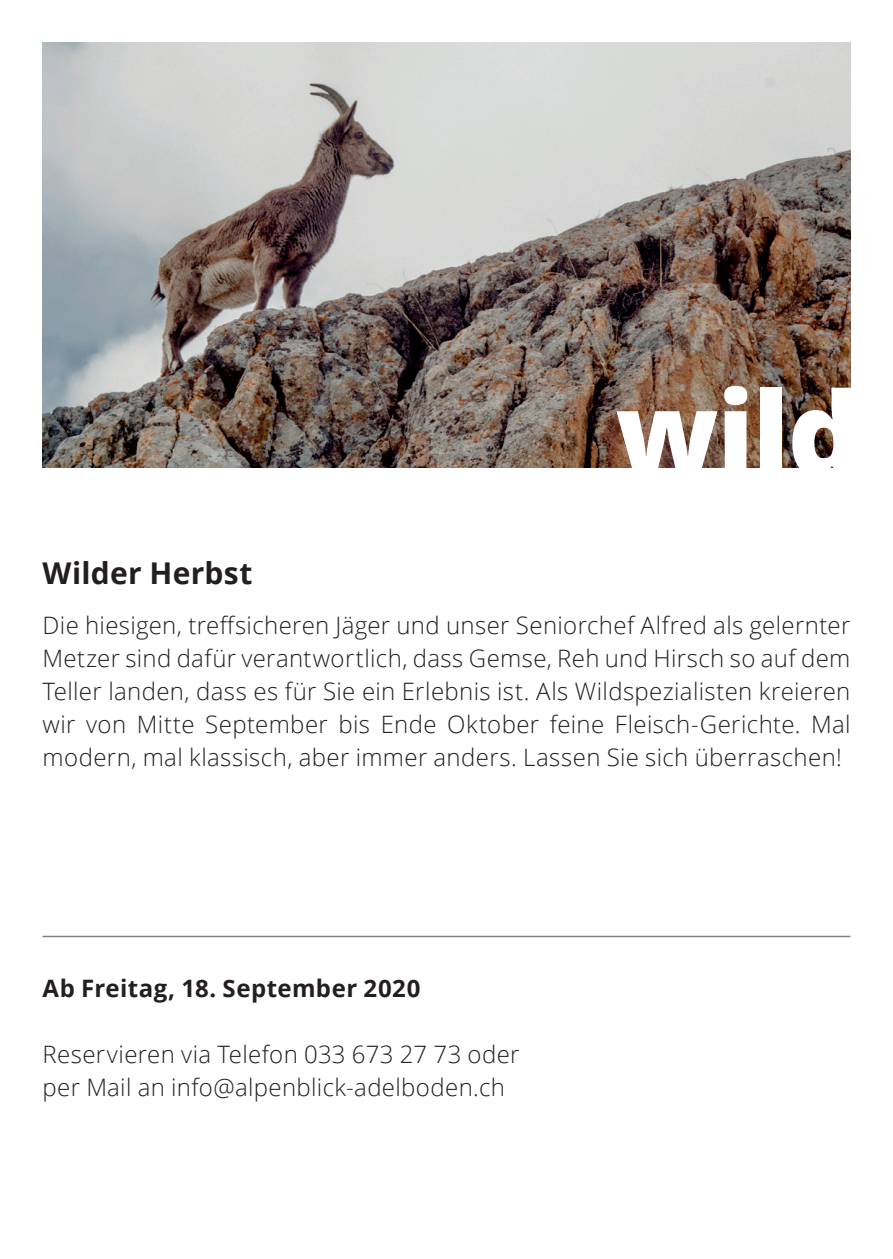
<style>
.page{position:relative;width:893px;height:1259px;background:#fff}
.page>*{position:absolute;margin:0;border:0;box-sizing:border-box;transform-origin:0 0}
.t1{font:800 114px "Open Sans";color:#fff}
.t2{font:700 30px "Open Sans";letter-spacing:.01em;color:#231f20}
.t3{font:300 24px/33px "Open Sans";letter-spacing:.015em;color:#231f20}
.t4{font:700 24px "Open Sans";letter-spacing:.02em;color:#231f20}
</style>
<div class="page">
<img style="left:43px;top:43px;width:807px;height:425px">
<hr style="left:43px;top:935px;width:807px;height:2px;background:#808285">
<h1 class="t1" style="left:615px;top:346px;width:247px">wild</h1>
<p class="t2" style="left:43px;top:552px;width:211px">Wilder Herbst</p>
<p class="t3" style="left:43px;top:608px;width:809px;text-align:justify">Die hiesigen, treffsicheren Jäger und unser Seniorchef Alfred als gelernter Metzer sind dafür verantwortlich, dass Gemse, Reh und Hirsch so auf dem Teller landen, dass es für Sie ein Erlebnis ist. Als Wildspezialisten kreieren wir von Mitte September bis Ende Oktober feine Fleisch-Gerichte. Mal modern, mal klassisch, aber immer anders. Lassen Sie sich überraschen!</p>
<p class="t4" style="left:43px;top:971px;width:379px">Ab Freitag, 18. September 2020</p>
<p class="t3" style="left:43px;top:1036px;width:479px">Reservieren via Telefon 033 673 27 73 oder per Mail an info@alpenblick-adelboden.ch</p>
</div>
